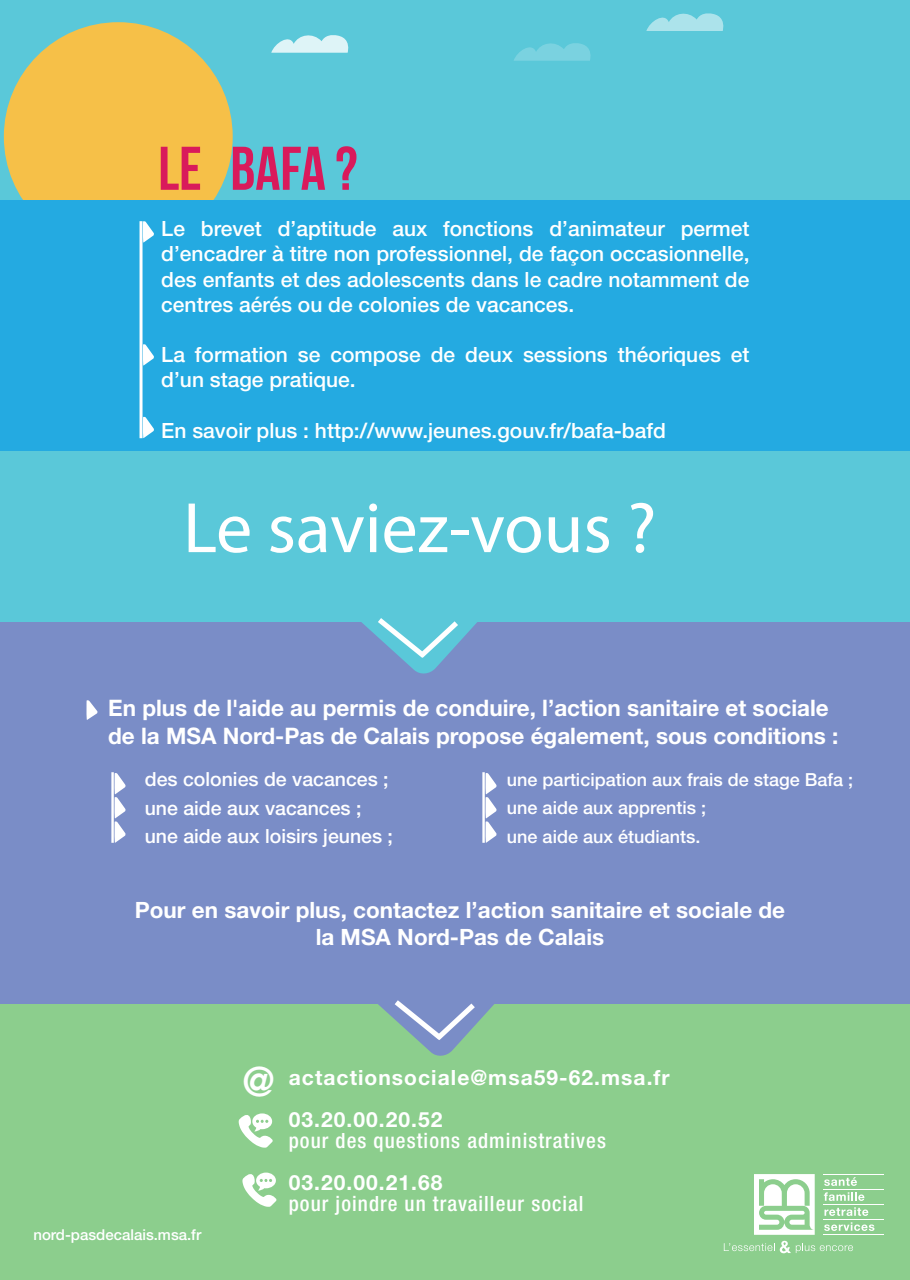
<style>
.page{position:relative;width:910px;height:1280px;background:#fff}
.page>*{position:absolute;margin:0;border:0;box-sizing:border-box;transform-origin:0 0}
.t1{font:72px "Myriad Pro";color:#fff}
.t2{font:700 61.5px "Bebas Neue";color:#d91a5b}
.t3{font:700 40.5px "Helvetica Neue LT Std";color:#fff}
.t4{font:700 22.8px/27.3px "Helvetica Neue LT Std";color:#fff}
.t5{font:700 22.5px/27px "Helvetica Neue LT Std";color:#fff;text-align:center}
.t6{font:500 21px/25.2px "Helvetica Neue LT Std";color:#fff;text-align:justify}
.t7{font:500 condensed 21px "Helvetica Neue LT Std";letter-spacing:.05em;color:#fff}
.t8{font:700 21px/42px "Helvetica Neue LT Std";letter-spacing:.05em;color:#fff}
.t9{font:500 19.5px/28.5px "Helvetica Neue LT Std";color:#fff}
.t10{font:500 18px/28.5px "Helvetica Neue LT Std";color:#fff}
.t11{font:500 15px "Helvetica Neue LT Std";color:#fff}
</style>
<div class="page">
<div style="left:0;top:972px;width:910px;height:308px;background:#8cce8d"></div>
<div style="left:0;top:0;width:910px;height:226px;background:#5ac8d9"></div>
<div style="left:4px;top:22px;width:229px;height:229px;background:#f6c048;border-radius:50%"></div>
<div style="left:0;top:200px;width:910px;height:251px;background:#24aae1"></div>
<svg style="left:271px;top:35px;width:77px;height:18px"></svg>
<svg style="left:514px;top:43px;width:77px;height:18px"></svg>
<svg style="left:646px;top:13px;width:77px;height:18px"></svg>
<hr style="left:140px;top:221px;width:3px;height:217px;background:#fff">
<svg style="left:143px;top:221px;width:11px;height:22px"></svg>
<svg style="left:143px;top:344px;width:11px;height:22px"></svg>
<svg style="left:143px;top:416px;width:11px;height:22px"></svg>
<div style="left:0;top:451px;width:910px;height:172px;background:#5ac8d9"></div>
<div style="left:0;top:622px;width:910px;height:382px;background:#7a8dc7"></div>
<hr style="left:482px;top:772px;width:3px;height:71px;background:#fff">
<svg style="left:485px;top:773px;width:12px;height:70px"></svg>
<hr style="left:111px;top:772px;width:3px;height:71px;background:#fff">
<svg style="left:114px;top:773px;width:12px;height:70px"></svg>
<svg style="left:86px;top:700px;width:12px;height:20px"></svg>
<svg style="left:378px;top:1000px;width:116px;height:56px"></svg>
<svg style="left:361px;top:618px;width:116px;height:56px"></svg>
<svg style="left:824px;top:1177px;width:33px;height:9px"></svg>
<svg style="left:824px;top:1192px;width:40px;height:9px"></svg>
<svg style="left:824px;top:1207px;width:44px;height:9px"></svg>
<svg style="left:824px;top:1222px;width:50px;height:9px"></svg>
<hr style="left:823px;top:1174px;width:60px;height:1px;background:#fff">
<hr style="left:823px;top:1189px;width:60px;height:1px;background:#fff">
<hr style="left:823px;top:1204px;width:60px;height:1px;background:#fff">
<hr style="left:823px;top:1219px;width:60px;height:1px;background:#fff">
<hr style="left:823px;top:1234px;width:60px;height:1px;background:#fff">
<svg style="left:754px;top:1174px;width:61px;height:61px"></svg>
<svg style="left:724px;top:1241px;width:129px;height:12px"></svg>
<svg style="left:239px;top:1113px;width:34px;height:35px"></svg>
<svg style="left:242px;top:1172px;width:34px;height:35px"></svg>
<h2 class="t2" style="left:158px;top:135px;width:201px">LE BAFA ?</h2>
<p class="t6" style="left:161px;top:216px;width:590px">Le brevet d’aptitude aux fonctions d’animateur permet d’encadrer à titre non professionnel, de façon occasionnelle, des enfants et des adolescents dans le cadre notamment de centres aérés ou de colonies de vacances.</p>
<p class="t6" style="left:161px;top:342px;width:590px">La formation se compose de deux sessions théoriques et d’un stage pratique.</p>
<p class="t6" style="left:161px;top:417px;width:506px">En savoir plus : http://www.jeunes.gouv.fr/bafa-bafd</p>
<h1 class="t1" style="left:183px;top:484px;width:475px">Le saviez-vous ?</h1>
<p class="t4" style="left:108px;top:694px;width:732px">En plus de l'aide au permis de conduire, l’action sanitaire et sociale de la MSA Nord-Pas de Calais propose également, sous conditions :</p>
<p class="t9" style="left:145px;top:765px;width:250px">des colonies de vacances ; une aide aux vacances ; une aide aux loisirs jeunes ;</p>
<p class="t10" style="left:507px;top:765px;width:348px">une participation aux frais de stage Bafa ; une aide aux apprentis ;<br>une aide aux étudiants.</p>
<p class="t5" style="left:135px;top:896px;width:652px">Pour en savoir plus, contactez l’action sanitaire et sociale de la MSA Nord-Pas de Calais</p>
<p class="t11" style="left:33px;top:1226px;width:169px">nord-pasdecalais.msa.fr</p>
<h3 class="t3" style="left:243px;top:1056px;width:34px">@</h3>
<p class="t8" style="left:289px;top:1056px;width:382px">actactionsociale@msa59-62.msa.fr<br>03.20.00.20.52</p>
<p class="t7" style="left:289px;top:1128px;width:319px">pour des questions administratives</p>
<p class="t8" style="left:289px;top:1161px;width:155px">03.20.00.21.68</p>
<p class="t7" style="left:289px;top:1191px;width:296px">pour joindre un travailleur social</p>
</div>
